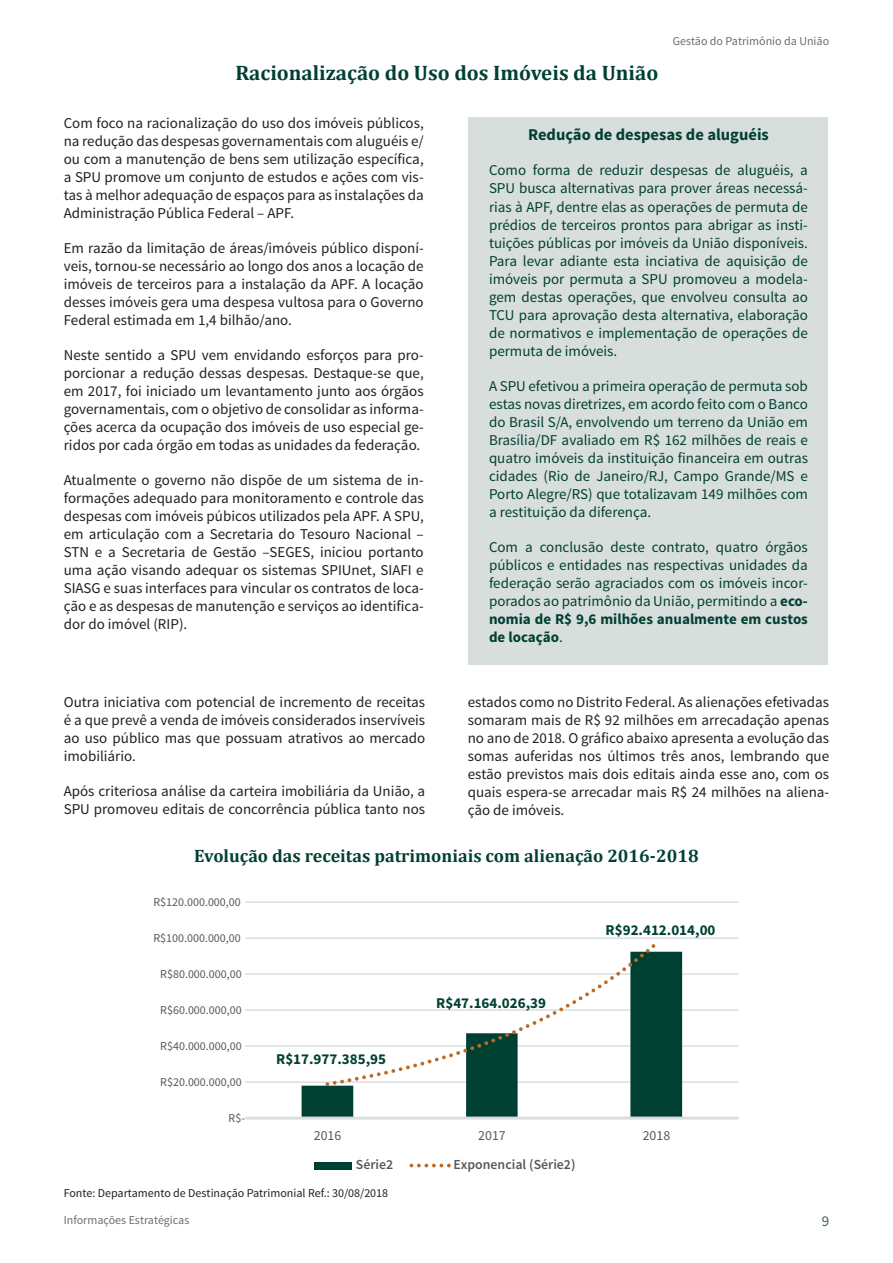
<style>
.page{position:relative;width:893px;height:1263px;background:#fff}
.page>*{position:absolute;margin:0;border:0;box-sizing:border-box;transform-origin:0 0}
.t1{font:700 21px "Cambria";color:#004033}
.t2{font:700 18px "Cambria";color:#004033}
.t3{font:700 16.5px "Source Sans Pro";color:#004033}
.t4{font:15px/18px "Source Sans Pro";color:#231f20;text-align:justify}
.t5{font:15px/18px "Source Sans Pro";color:#004033;text-align:justify}
.t6{font:700 15px "Source Sans Pro";color:#004033}
.t7{font:15px "Source Sans Pro";color:#40645a}
.t8{font:600 13.8px "Source Sans Pro";color:#57585a}
.t9{font:13.8px "Source Sans Pro";color:#57585a}
.t10{font:12px "Source Sans Pro";color:#57585a}
.t11{font:12px "Source Sans Pro";color:#231f20}
.t12{font:12px "Source Sans Pro";color:#6c6d70}
.s1{font-weight:700}
</style>
<div class="page">
<div style="left:468px;top:118px;width:360px;height:547px;background:#d8dedc"></div>
<hr style="left:245px;top:901px;width:493px;height:2px;background:#dcdddf">
<hr style="left:245px;top:937px;width:493px;height:2px;background:#dcdddf">
<hr style="left:245px;top:973px;width:493px;height:2px;background:#dcdddf">
<hr style="left:245px;top:1009px;width:493px;height:2px;background:#dcdddf">
<hr style="left:245px;top:1045px;width:493px;height:2px;background:#dcdddf">
<hr style="left:245px;top:1081px;width:493px;height:2px;background:#dcdddf">
<svg style="left:302px;top:952px;width:380px;height:164px"></svg>
<hr style="left:245px;top:1116px;width:493px;height:3px;background:#dcdddf">
<svg style="left:325px;top:944px;width:330px;height:142px"></svg>
<div style="left:314px;top:1162px;width:38px;height:7px;background:#004033"></div>
<svg style="left:409px;top:1164px;width:42px;height:3px"></svg>
<h1 class="t1" style="left:235px;top:58px;width:424px">Racionalização do Uso dos Imóveis da União</h1>
<p class="t12" style="left:673px;top:34px;width:158px">Gestão do Patrimônio da União</p>
<p class="t4" style="left:64px;top:114px;width:361px">Com foco na racionalização do uso dos imóveis públicos, na redução das despesas governamentais com aluguéis e/ ou com a manutenção de bens sem utilização específica, a SPU promove um conjunto de estudos e ações com vis&shy;tas à melhor adequação de espaços para as instalações da Administração Pública Federal – APF.</p>
<p class="t4" style="left:64px;top:239px;width:361px">Em razão da limitação de áreas/imóveis público disponí&shy;veis, tornou-se necessário ao longo dos anos a locação de imóveis de terceiros para a instalação da APF. A locação desses imóveis gera uma despesa vultosa para o Governo Federal estimada em 1,4 bilhão/ano.</p>
<p class="t4" style="left:64px;top:346px;width:361px">Neste sentido a SPU vem envidando esforços para pro&shy;porcionar a redução dessas despesas. Destaque-se que, em 2017, foi iniciado um levantamento junto aos órgãos governamentais, com o objetivo de consolidar as informa&shy;ções acerca da ocupação dos imóveis de uso especial ge&shy;ridos por cada órgão em todas as unidades da federação.</p>
<p class="t4" style="left:64px;top:471px;width:361px">Atualmente o governo não dispõe de um sistema de in&shy;formações adequado para monitoramento e controle das despesas com imóveis púbicos utilizados pela APF. A SPU, em articulação com a Secretaria do Tesouro Nacional – STN e a Secretaria de Gestão –SEGES, iniciou portanto uma ação visando adequar os sistemas SPIUnet, SIAFI e SIASG e suas interfaces para vincular os contratos de loca&shy;ção e as despesas de manutenção e serviços ao identifica&shy;dor do imóvel (RIP).</p>
<p class="t3" style="left:528px;top:124px;width:242px">Redução de despesas de aluguéis</p>
<p class="t5" style="left:489px;top:162px;width:320px">Como forma de reduzir despesas de aluguéis, a SPU busca alternativas para prover áreas necessá&shy;rias à APF, dentre elas as operações de permuta de prédios de terceiros prontos para abrigar as insti&shy;tuições públicas por imóveis da União disponíveis.<br>Para levar adiante esta inciativa de aquisição de imóveis por permuta a SPU promoveu a modela&shy;gem destas operações, que envolveu consulta ao TCU para aprovação desta alternativa, elaboração de normativos e implementação de operações de permuta de imóveis.</p>
<p class="t5" style="left:489px;top:377px;width:320px">A SPU efetivou a primeira operação de permuta sob estas novas diretrizes, em acordo feito com o Banco do Brasil S/A, envolvendo um terreno da União em Brasília/DF avaliado em R$ 162 milhões de reais e quatro imóveis da instituição financeira em outras cidades (Rio de Janeiro/RJ, Campo Grande/MS e Porto Alegre/RS) que totalizavam 149 milhões com a restituição da diferença.</p>
<p class="t5" style="left:489px;top:538px;width:320px">Com a conclusão deste contrato, quatro órgãos públicos e entidades nas respectivas unidades da federação serão agraciados com os imóveis incor&shy;porados ao patrimônio da União, permitindo a <span class="s1">eco&shy;nomia de R$ 9,6 milhões anualmente em custos de locação</span>.</p>
<p class="t4" style="left:468px;top:693px;width:363px">estados como no Distrito Federal. As alienações efetivadas somaram mais de R$ 92 milhões em arrecadação apenas no ano de 2018. O gráfico abaixo apresenta a evolução das somas auferidas nos últimos três anos, lembrando que estão previstos mais dois editais ainda esse ano, com os quais espera-se arrecadar mais R$ 24 milhões na aliena&shy;ção de imóveis.</p>
<p class="t2" style="left:194px;top:843px;width:506px">Evolução das receitas patrimoniais com alienação 2016-2018</p>
<p class="t4" style="left:64px;top:693px;width:363px">Outra iniciativa com potencial de incremento de receitas é a que prevê a venda de imóveis considerados inservíveis ao uso público mas que possuam atrativos ao mercado imobiliário.</p>
<p class="t4" style="left:64px;top:782px;width:363px">Após criteriosa análise da carteira imobiliária da União, a<br>SPU promoveu editais de concorrência pública tanto nos</p>
<p class="t10" style="left:153px;top:894px;width:89px">R$120.000.000,00</p>
<p class="t10" style="left:153px;top:930px;width:89px">R$100.000.000,00</p>
<p class="t10" style="left:160px;top:966px;width:83px">R$80.000.000,00</p>
<p class="t10" style="left:160px;top:1002px;width:83px">R$60.000.000,00</p>
<p class="t10" style="left:160px;top:1038px;width:83px">R$40.000.000,00</p>
<p class="t10" style="left:160px;top:1074px;width:83px">R$20.000.000,00</p>
<p class="t10" style="left:229px;top:1110px;width:18px">R$-</p>
<p class="t6" style="left:276px;top:1049px;width:111px">R$17.977.385,95</p>
<p class="t6" style="left:436px;top:993px;width:111px">R$47.164.026,39</p>
<p class="t6" style="left:606px;top:920px;width:111px">R$92.412.014,00</p>
<p class="t9" style="left:314px;top:1126px;width:29px">2016</p>
<p class="t9" style="left:478px;top:1126px;width:29px">2017</p>
<p class="t9" style="left:643px;top:1126px;width:29px">2018</p>
<p class="t8" style="left:356px;top:1156px;width:39px">Série2</p>
<p class="t8" style="left:453px;top:1156px;width:124px">Exponencial (Série2)</p>
<p class="t11" style="left:64px;top:1185px;width:326px">Fonte: Departamento de Destinação Patrimonial Ref.: 30/08/2018</p>
<p class="t12" style="left:64px;top:1212px;width:127px">Informações Estratégicas</p>
<p class="t7" style="left:822px;top:1212px;width:9px">9</p>
</div>
